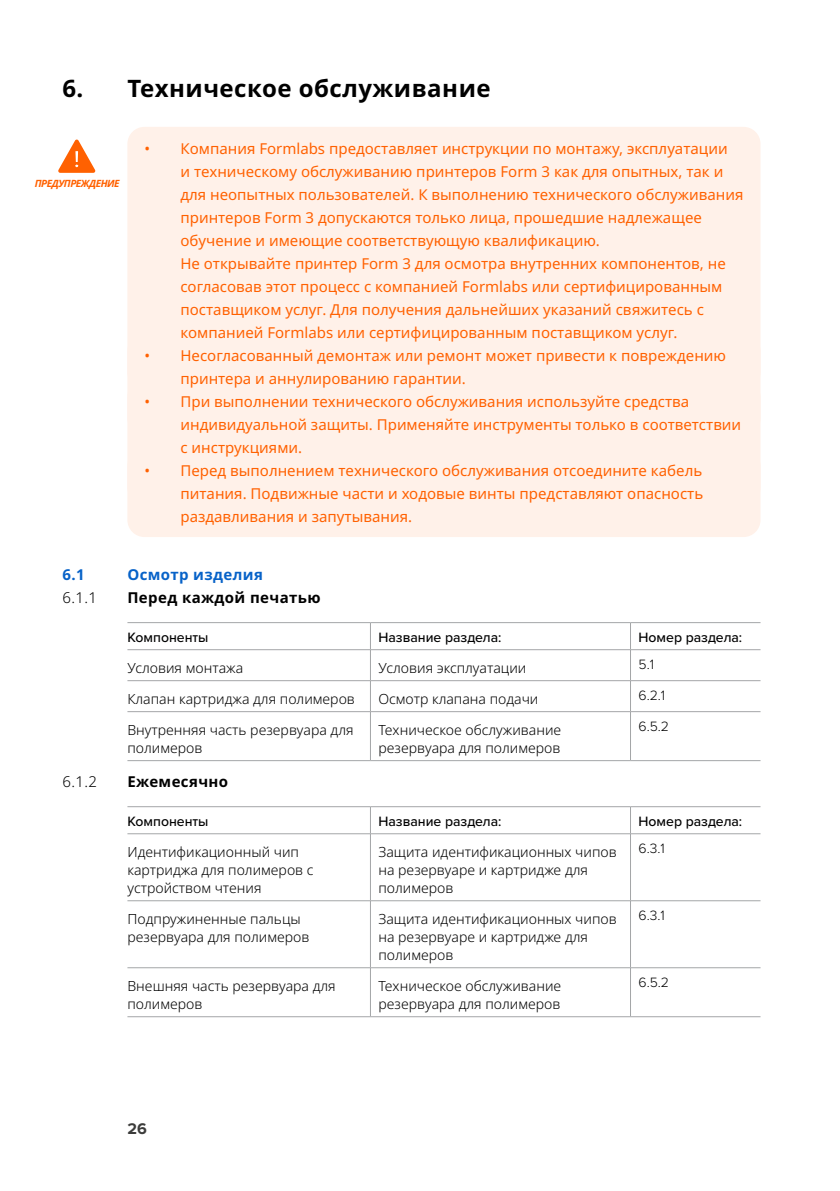
<style>
.page{position:relative;width:840px;height:1191px;background:#fff}
.page>*{position:absolute;margin:0;border:0;box-sizing:border-box;transform-origin:0 0}
.t1{font:700 24px "Noto Sans";letter-spacing:.02em;color:#000}
.t2{font:700 16px "Proxima Nova";color:#3c3c3b}
.t3{font:15px/23px "Noto Sans";color:#ff6101}
.t4{font:700 15px "Noto Sans";letter-spacing:.025em;color:#000}
.t5{font:700 15px "Noto Sans";letter-spacing:.025em;color:#0762c8}
.t6{font:300 15px "Noto Sans";color:#000}
.t7{font:300 14px/18px "Noto Sans";color:#000}
.t8{font:500 14px "Proxima Nova";color:#000}
.t9{font:300 14px "Proxima Nova";color:#000}
.t10{font:italic 700 10px "Noto Sans";letter-spacing:-.05em;color:#ff6101}
</style>
<div class="page">
<div style="left:127px;top:127px;width:633px;height:262px;background:#fff1e9;border-radius:17px"></div>
<div style="left:127px;top:334px;width:633px;height:101px;background:#fff1e9;border-radius:17px"></div>
<div style="left:127px;top:380px;width:633px;height:124px;background:#fff1e9;border-radius:17px"></div>
<div style="left:127px;top:449px;width:633px;height:88px;background:#fff1e9;border-radius:17px"></div>
<hr style="left:127px;top:622px;width:243px;height:1px;background:#a4a6a8">
<hr style="left:370px;top:622px;width:260px;height:1px;background:#a4a6a8">
<svg style="left:370px;top:623px;width:1px;height:26px"></svg>
<hr style="left:630px;top:622px;width:130px;height:1px;background:#a4a6a8">
<hr style="left:127px;top:649px;width:243px;height:1px;background:#a4a6a8">
<hr style="left:370px;top:649px;width:260px;height:1px;background:#a4a6a8">
<hr style="left:370px;top:650px;width:1px;height:30px;background:#a4a6a8">
<hr style="left:630px;top:649px;width:130px;height:1px;background:#a4a6a8">
<hr style="left:629px;top:650px;width:1px;height:30px;background:#a4a6a8">
<hr style="left:127px;top:680px;width:243px;height:1px;background:#a4a6a8">
<hr style="left:370px;top:680px;width:260px;height:1px;background:#a4a6a8">
<hr style="left:370px;top:681px;width:1px;height:30px;background:#a4a6a8">
<hr style="left:630px;top:680px;width:130px;height:1px;background:#a4a6a8">
<hr style="left:629px;top:681px;width:1px;height:30px;background:#a4a6a8">
<hr style="left:127px;top:711px;width:243px;height:1px;background:#a4a6a8">
<hr style="left:370px;top:711px;width:260px;height:1px;background:#a4a6a8">
<hr style="left:370px;top:712px;width:1px;height:48px;background:#a4a6a8">
<hr style="left:630px;top:711px;width:130px;height:1px;background:#a4a6a8">
<hr style="left:629px;top:712px;width:1px;height:48px;background:#a4a6a8">
<hr style="left:127px;top:760px;width:243px;height:1px;background:#a4a6a8">
<hr style="left:370px;top:760px;width:260px;height:1px;background:#a4a6a8">
<hr style="left:630px;top:760px;width:130px;height:1px;background:#a4a6a8">
<hr style="left:127px;top:806px;width:243px;height:1px;background:#a4a6a8">
<hr style="left:370px;top:806px;width:260px;height:1px;background:#a4a6a8">
<svg style="left:370px;top:807px;width:1px;height:26px"></svg>
<hr style="left:630px;top:806px;width:130px;height:1px;background:#a4a6a8">
<hr style="left:127px;top:833px;width:243px;height:1px;background:#a4a6a8">
<hr style="left:370px;top:833px;width:260px;height:1px;background:#a4a6a8">
<hr style="left:370px;top:834px;width:1px;height:66px;background:#a4a6a8">
<hr style="left:630px;top:833px;width:130px;height:1px;background:#a4a6a8">
<hr style="left:629px;top:834px;width:1px;height:66px;background:#a4a6a8">
<hr style="left:127px;top:900px;width:243px;height:1px;background:#a4a6a8">
<hr style="left:370px;top:900px;width:260px;height:1px;background:#a4a6a8">
<hr style="left:370px;top:901px;width:1px;height:66px;background:#a4a6a8">
<hr style="left:630px;top:900px;width:130px;height:1px;background:#a4a6a8">
<hr style="left:629px;top:901px;width:1px;height:66px;background:#a4a6a8">
<hr style="left:127px;top:967px;width:243px;height:1px;background:#a4a6a8">
<hr style="left:370px;top:967px;width:260px;height:1px;background:#a4a6a8">
<hr style="left:370px;top:968px;width:1px;height:48px;background:#a4a6a8">
<hr style="left:630px;top:967px;width:130px;height:1px;background:#a4a6a8">
<hr style="left:629px;top:968px;width:1px;height:48px;background:#a4a6a8">
<hr style="left:127px;top:1016px;width:243px;height:1px;background:#a4a6a8">
<hr style="left:370px;top:1016px;width:260px;height:1px;background:#a4a6a8">
<hr style="left:630px;top:1016px;width:130px;height:1px;background:#a4a6a8">
<svg style="left:58px;top:139px;width:38px;height:34px"></svg>
<h1 class="t1" style="left:62px;top:71px;width:429px">6. Техническое обслуживание</h1>
<p class="t3" style="left:180px;top:138px;width:564px;text-indent:-36px">• Компания Formlabs предоставляет инструкции по монтажу, эксплуатации<br>и техническому обслуживанию принтеров Form 3 как для опытных, так и для неопытных пользователей. К выполнению технического обслуживания принтеров Form 3 допускаются только лица, прошедшие надлежащее обучение и имеющие соответствующую квалификацию.<br>Не открывайте принтер Form 3 для осмотра внутренних компонентов, не согласовав этот процесс с компанией Formlabs или сертифицированным поставщиком услуг. Для получения дальнейших указаний свяжитесь с компанией Formlabs или сертифицированным поставщиком услуг.</p>
<p class="t3" style="left:180px;top:345px;width:547px;text-indent:-36px">• Несогласованный демонтаж или ремонт может привести к повреждению принтера и аннулированию гарантии.</p>
<p class="t3" style="left:180px;top:391px;width:562px;text-indent:-36px">• При выполнении технического обслуживания используйте средства индивидуальной защиты. Применяйте инструменты только в соответствии с инструкциями.</p>
<p class="t3" style="left:180px;top:460px;width:524px;text-align:justify;text-indent:-36px">• Перед выполнением технического обслуживания отсоедините кабель питания. Подвижные части и ходовые винты представляют опасность раздавливания и запутывания.</p>
<p class="t10" style="left:35px;top:177px;width:86px">ПРЕДУПРЕЖДЕНИЕ</p>
<p class="t5" style="left:62px;top:564px;width:24px">6.1</p>
<p class="t5" style="left:127px;top:564px;width:137px">Осмотр изделия</p>
<p class="t6" style="left:62px;top:587px;width:36px">6.1.1</p>
<p class="t4" style="left:127px;top:587px;width:194px">Перед каждой печатью</p>
<p class="t8" style="left:127px;top:626px;width:83px">Компоненты</p>
<p class="t8" style="left:378px;top:626px;width:125px">Название раздела:</p>
<p class="t8" style="left:638px;top:626px;width:105px">Номер раздела:</p>
<p class="t7" style="left:127px;top:659px;width:117px">Условия монтажа</p>
<p class="t7" style="left:378px;top:659px;width:149px">Условия эксплуатации</p>
<p class="t9" style="left:638px;top:657px;width:17px">5.1</p>
<p class="t7" style="left:127px;top:690px;width:229px">Клапан картриджа для полимеров</p>
<p class="t7" style="left:378px;top:690px;width:161px">Осмотр клапана подачи</p>
<p class="t9" style="left:638px;top:688px;width:28px">6.2.1</p>
<p class="t7" style="left:127px;top:721px;width:227px">Внутренняя часть резервуара для полимеров</p>
<p class="t7" style="left:378px;top:721px;width:184px">Техническое обслуживание резервуара для полимеров</p>
<p class="t9" style="left:638px;top:719px;width:32px">6.5.2</p>
<p class="t6" style="left:62px;top:771px;width:36px">6.1.2</p>
<p class="t4" style="left:127px;top:771px;width:102px">Ежемесячно</p>
<p class="t8" style="left:127px;top:810px;width:83px">Компоненты</p>
<p class="t8" style="left:378px;top:810px;width:125px">Название раздела:</p>
<p class="t8" style="left:638px;top:810px;width:105px">Номер раздела:</p>
<p class="t7" style="left:127px;top:843px;width:187px">Идентификационный чип картриджа для полимеров с устройством чтения</p>
<p class="t7" style="left:378px;top:843px;width:240px">Защита идентификационных чипов на резервуаре и картридже для полимеров</p>
<p class="t9" style="left:638px;top:841px;width:28px">6.3.1</p>
<p class="t7" style="left:127px;top:910px;width:183px">Подпружиненные пальцы резервуара для полимеров</p>
<p class="t7" style="left:378px;top:910px;width:240px">Защита идентификационных чипов на резервуаре и картридже для полимеров</p>
<p class="t9" style="left:638px;top:908px;width:28px">6.3.1</p>
<p class="t7" style="left:127px;top:977px;width:210px">Внешняя часть резервуара для полимеров</p>
<p class="t7" style="left:378px;top:977px;width:184px">Техническое обслуживание резервуара для полимеров</p>
<p class="t9" style="left:638px;top:975px;width:32px">6.5.2</p>
<p class="t2" style="left:127px;top:1121px;width:21px">26</p>
</div>
